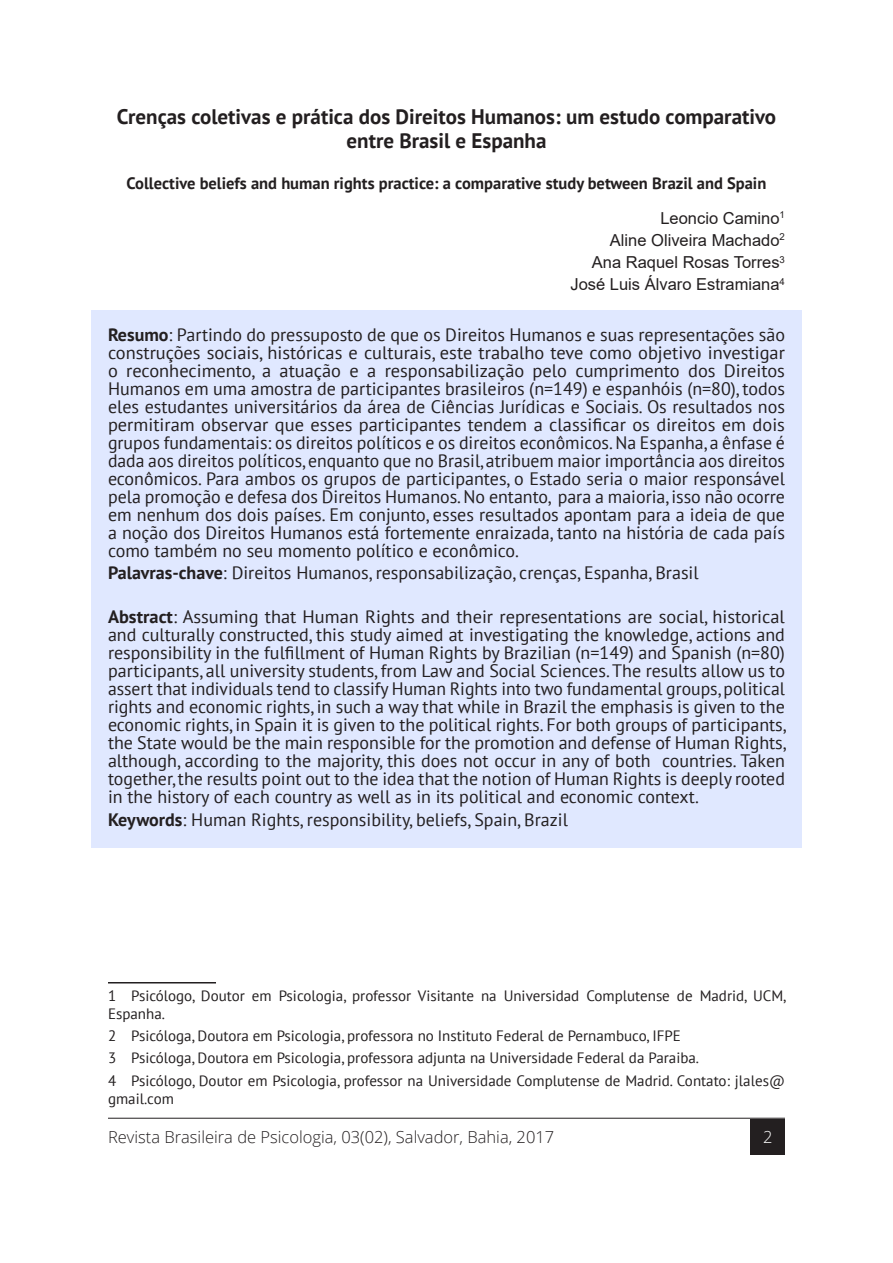
<style>
.page{position:relative;width:893px;height:1263px;background:#fff}
.page>*{position:absolute;margin:0;border:0;box-sizing:border-box;transform-origin:0 0}
.Titulo{font:700 21px/24px "PT Sans";color:#231f20;text-align:center}
.Resumo{font:18px/18px "PT Sans";color:#231f20;text-align:justify}
.Autor{font:16.5px "Arial";color:#231f20}
.t1{font:700 16.5px "PT Sans";color:#231f20}
.Rodapé{font:300 16.5px "Open Sans";color:#231f20}
.Rodapé-2{font:300 16.5px "Open Sans";color:#fff}
.Footnote_text{font:15px/18px "PT Sans";color:#231f20}
.s1{font-weight:700}
</style>
<div class="page">
<hr style="left:108px;top:1118px;width:677px;height:1px;background:#231f20">
<div style="left:751px;top:1119px;width:34px;height:36px;background:#231f20"></div>
<div style="left:91px;top:310px;width:711px;height:268px;background:#e0e8ff"></div>
<div style="left:91px;top:571px;width:711px;height:52px;background:#e0e8ff"></div>
<div style="left:91px;top:593px;width:711px;height:232px;background:#e0e8ff"></div>
<div style="left:91px;top:795px;width:711px;height:52px;background:#e0e8ff"></div>
<hr style="left:108px;top:982px;width:108px;height:1px;background:#231f20">
<p class="Titulo" style="left:117px;top:104px;width:661px">Crenças coletivas e prática dos Direitos Humanos: um estudo comparativo entre Brasil e Espanha</p>
<p class="t1" style="left:127px;top:172px;width:641px">Collective beliefs and human rights practice: a comparative study between Brazil and Spain</p>
<p class="Autor" style="left:660px;top:206px;width:126px">Leoncio Camino<sup>1</sup></p>
<p class="Autor" style="left:610px;top:229px;width:177px">Aline Oliveira Machado<sup>2</sup></p>
<p class="Autor" style="left:592px;top:251px;width:195px">Ana Raquel Rosas Torres<sup>3</sup></p>
<p class="Autor" style="left:570px;top:273px;width:216px">José Luis Álvaro Estramiana<sup>4</sup></p>
<p class="Resumo" style="left:108px;top:325px;width:678px"><span class="s1">Resumo</span>: Partindo do pressuposto de que os Direitos Humanos e suas representações são construções sociais, históricas e culturais, este trabalho teve como objetivo investigar o reconhecimento, a atuação e a responsabilização pelo cumprimento dos Direitos Humanos em uma amostra de participantes brasileiros (n=149) e espanhóis (n=80), todos eles estudantes universitários da área de Ciências Jurídicas e Sociais. Os resultados nos permitiram observar que esses participantes tendem a classificar os direitos em dois grupos fundamentais: os direitos políticos e os direitos econômicos. Na Espanha, a ênfase é dada aos direitos políticos, enquanto que no Brasil, atribuem maior importância aos direitos econômicos. Para ambos os grupos de participantes, o Estado seria o maior responsável pela promoção e defesa dos Direitos Humanos. No entanto, para a maioria, isso não ocorre em nenhum dos dois países. Em conjunto, esses resultados apontam para a ideia de que a noção dos Direitos Humanos está fortemente enraizada, tanto na história de cada país como também no seu momento político e econômico.</p>
<p class="Resumo" style="left:108px;top:563px;width:592px"><span class="s1">Palavras-chave</span>: Direitos Humanos, responsabilização, crenças, Espanha, Brasil</p>
<p class="Resumo" style="left:108px;top:608px;width:680px"><span class="s1">Abstract</span>: Assuming that Human Rights and their representations are social, historical and culturally constructed, this study aimed at investigating the knowledge, actions and responsibility in the fulfillment of Human Rights by Brazilian (n=149) and Spanish (n=80) participants, all university students, from Law and Social Sciences. The results allow us to assert that individuals tend to classify Human Rights into two fundamental groups, political rights and economic rights, in such a way that while in Brazil the emphasis is given to the economic rights, in Spain it is given to the political rights. For both groups of participants, the State would be the main responsible for the promotion and defense of Human Rights, although, according to the majority, this does not occur in any of both countries. Taken together, the results point out to the idea that the notion of Human Rights is deeply rooted in the history of each country as well as in its political and economic context.</p>
<p class="Resumo" style="left:108px;top:810px;width:461px"><span class="s1">Keywords</span>: Human Rights, responsibility, beliefs, Spain, Brazil</p>
<p class="Footnote_text" style="left:108px;top:986px;width:680px">1 Psicólogo, Doutor em Psicologia, professor Visitante na Universidad Complutense de Madrid, UCM,<br>Espanha.</p>
<p class="Footnote_text" style="left:108px;top:1026px;width:574px">2 Psicóloga, Doutora em Psicologia, professora no Instituto Federal de Pernambuco, IFPE</p>
<p class="Footnote_text" style="left:108px;top:1049px;width:593px">3 Psicóloga, Doutora em Psicologia, professora adjunta na Universidade Federal da Paraiba.</p>
<p class="Footnote_text" style="left:108px;top:1071px;width:678px">4 Psicólogo, Doutor em Psicologia, professor na Universidade Complutense de Madrid. Contato: jlales@ gmail.com</p>
<p class="Rodapé" style="left:108px;top:1126px;width:448px">Revista Brasileira de Psicologia, 03(02), Salvador, Bahia, 2017</p>
<p class="Rodapé-2" style="left:763px;top:1126px;width:11px">2</p>
</div>
